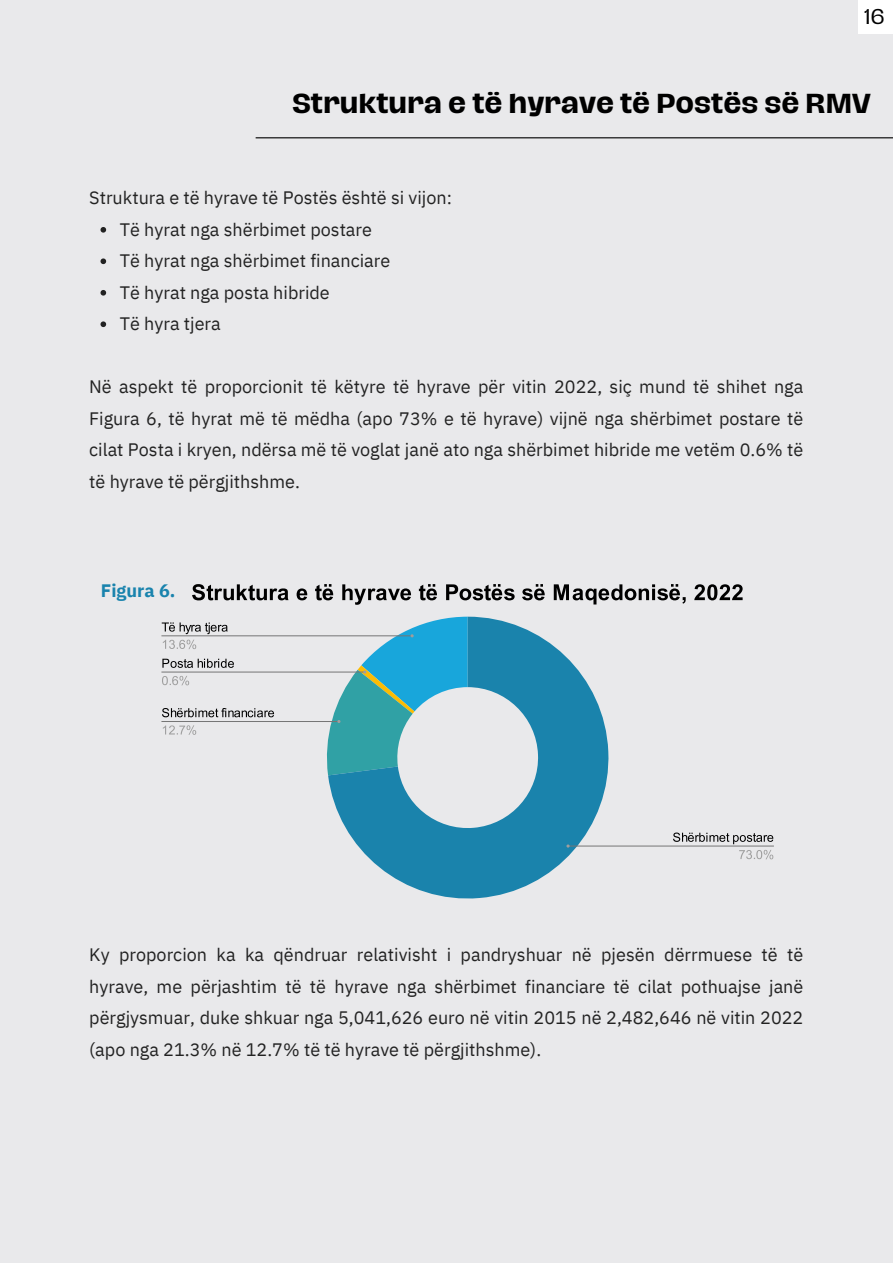
<style>
.page{position:relative;width:893px;height:1264px;background:#fff}
.page>*{position:absolute;margin:0;border:0;box-sizing:border-box;transform-origin:0 0}
.t1{font:700 25.2px "Hagrid Text";color:#000}
.t2{font:19.5px "Hagrid Text";color:#000}
.t3{font:18px/31.5px "IBM Plex Sans";color:#222;text-align:justify}
.t4{font:700 18px "IBM Plex Sans";color:#1983ad}
</style>
<div class="page">
<div style="left:0;top:0;width:892px;height:1262px;background:#e9e9eb"></div>
<hr style="left:255px;top:137px;width:637px;height:1px;background:#000">
<svg style="left:328px;top:616px;width:283px;height:283px;fill:#1a83ac"></svg>
<svg style="left:162px;top:622px;width:66px;height:27px"></svg>
<hr style="left:161px;top:635px;width:251px;height:1px;background:#757575">
<svg style="left:162px;top:658px;width:72px;height:10px"></svg>
<svg style="left:162px;top:676px;width:27px;height:9px"></svg>
<hr style="left:161px;top:671px;width:204px;height:1px;background:#757575">
<svg style="left:162px;top:708px;width:112px;height:9px"></svg>
<svg style="left:163px;top:725px;width:33px;height:9px"></svg>
<hr style="left:161px;top:721px;width:178px;height:1px;background:#757575">
<svg style="left:323px;top:616px;width:144px;height:159px"></svg>
<svg style="left:673px;top:832px;width:100px;height:27px"></svg>
<hr style="left:568px;top:845px;width:205px;height:1px;background:#757575">
<svg style="left:192px;top:584px;width:550px;height:20px"></svg>
<svg style="left:100px;top:227px;width:6px;height:5px"></svg>
<svg style="left:100px;top:258px;width:6px;height:6px"></svg>
<svg style="left:100px;top:290px;width:6px;height:5px"></svg>
<svg style="left:100px;top:321px;width:6px;height:6px"></svg>
<div style="left:858px;top:0;width:34px;height:34px;background:#fff"></div>
<p class="t2" style="left:863px;top:7px;width:22px">16</p>
<p class="t1" style="left:292px;top:91px;width:580px">Struktura e të hyrave të Postës së RMV</p>
<p class="t3" style="left:89px;top:182px;width:364px">Struktura e të hyrave të Postës është si vijon:</p>
<p class="t3" style="left:120px;top:213px;width:254px">Të hyrat nga shërbimet postare</p>
<p class="t3" style="left:120px;top:245px;width:272px">Të hyrat nga shërbimet financiare</p>
<p class="t3" style="left:120px;top:276px;width:211px">Të hyrat nga posta hibride</p>
<p class="t3" style="left:120px;top:308px;width:102px">Të hyra tjera</p>
<p class="t3" style="left:89px;top:371px;width:715px">Në aspekt të proporcionit të këtyre të hyrave për vitin 2022, siç mund të shihet nga Figura 6, të hyrat më të mëdha (apo 73% e të hyrave) vijnë nga shërbimet postare të cilat Posta i kryen, ndërsa më të voglat janë ato nga shërbimet hibride me vetëm 0.6% të të hyrave të përgjithshme.</p>
<p class="t4" style="left:101px;top:579px;width:76px">Figura 6.</p>
<p class="t3" style="left:89px;top:938px;width:715px">Ky proporcion ka ka qëndruar relativisht i pandryshuar në pjesën dërrmuese të të hyrave, me përjashtim të të hyrave nga shërbimet financiare të cilat pothuajse janë përgjysmuar, duke shkuar nga 5,041,626 euro në vitin 2015 në 2,482,646 në vitin 2022 (apo nga 21.3% në 12.7% të të hyrave të përgjithshme).</p>
</div>
